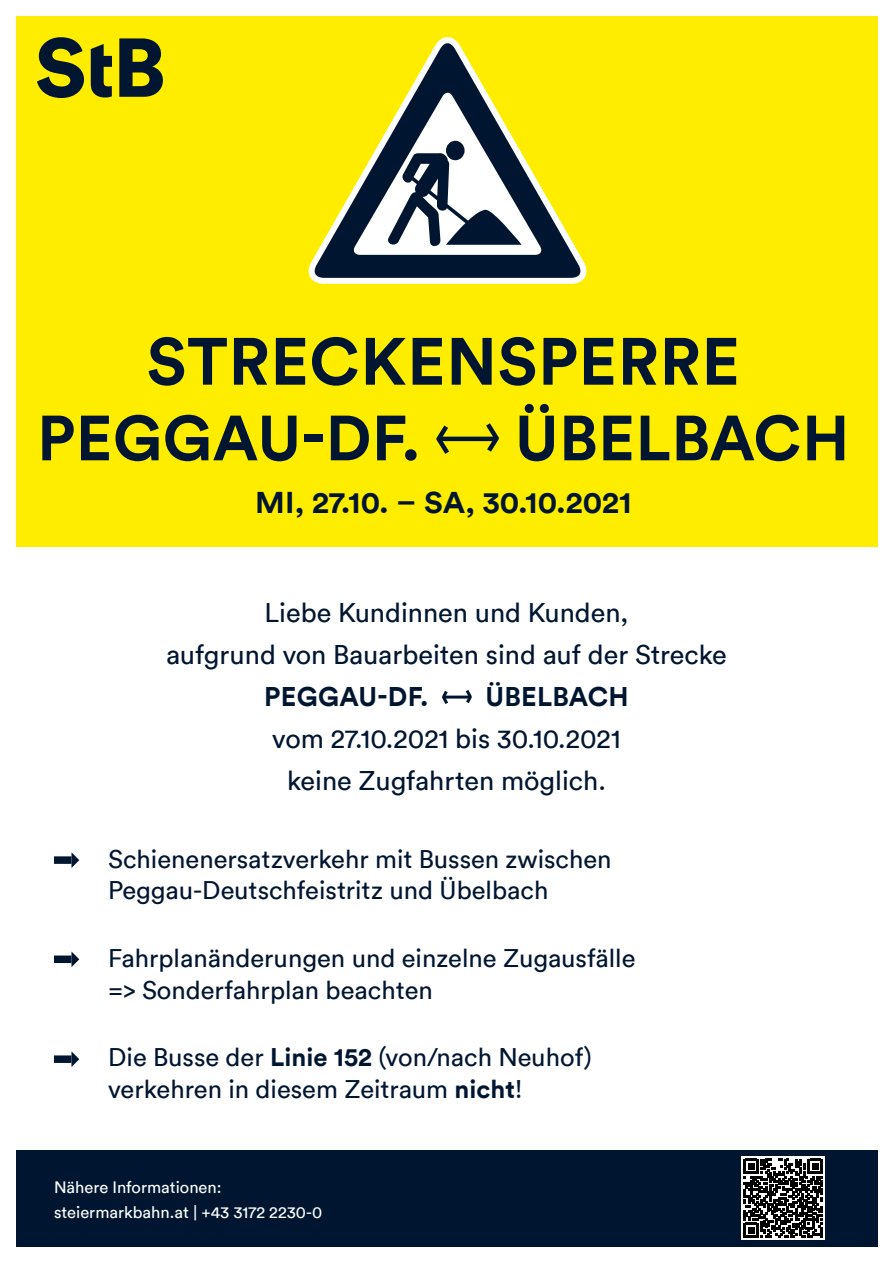
<style>
.page{position:relative;width:893px;height:1263px;background:#fff}
.page>*{position:absolute;margin:0;border:0;box-sizing:border-box;transform-origin:0 0}
.t1{font:700 66px "Circular";letter-spacing:.01em;color:#001630}
.t2{font:700 63px "Circular";letter-spacing:.01em;color:#001630}
.t3{font:700 30px "Circular";color:#001630;scale:1.04 1}
.t4{font:27px/42px "Circular";color:#001630;text-align:center}
.t5{font:700 27px "Circular";letter-spacing:.01em;color:#001630}
.t6{font:25.5px/31.5px "Circular";color:#001630}
.t7{font:16.5px/25.5px "Circular";color:#fff}
.s1{font-weight:700}
</style>
<div class="page">
<div style="left:16px;top:16px;width:861px;height:530px;background:#ffed00"></div>
<div style="left:16px;top:1150px;width:861px;height:97px;background:#001630"></div>
<svg style="left:742px;top:1157px;width:83px;height:83px"></svg>
<svg style="left:744px;top:1159px;width:79px;height:79px;background:#515151"></svg>
<hr style="left:440px;top:437px;width:55px;height:4px;background:#001630">
<svg style="left:482px;top:423px;width:17px;height:29px"></svg>
<svg style="left:436px;top:425px;width:17px;height:29px"></svg>
<svg style="left:308px;top:38px;width:279px;height:246px"></svg>
<svg style="left:352px;top:92px;width:191px;height:163px"></svg>
<svg style="left:37px;top:37px;width:126px;height:61px"></svg>
<hr style="left:444px;top:696px;width:26px;height:3px;background:#001630">
<svg style="left:463px;top:690px;width:9px;height:13px"></svg>
<svg style="left:442px;top:690px;width:9px;height:14px"></svg>
<div style="left:54px;top:856px;width:17px;height:8px;background:#001630"></div>
<svg style="left:71px;top:852px;width:8px;height:16px"></svg>
<div style="left:54px;top:955px;width:17px;height:8px;background:#001630"></div>
<svg style="left:71px;top:951px;width:8px;height:16px"></svg>
<div style="left:54px;top:1055px;width:17px;height:8px;background:#001630"></div>
<svg style="left:71px;top:1051px;width:8px;height:16px"></svg>
<h1 class="t1" style="left:147px;top:316px;width:595px">STRECKENSPERRE</h1>
<h2 class="t2" style="left:37px;top:395px;width:385px">PEGGAU-DF.</h2>
<h2 class="t2" style="left:515px;top:395px;width:336px">ÜBELBACH</h2>
<p class="t3" style="left:255px;top:482px;width:363px">MI, 27.10. – SA, 30.10.2021</p>
<p class="t4" style="left:166px;top:590px;width:562px">Liebe Kundinnen und Kunden,<br>aufgrund von Bauarbeiten sind auf der Strecke</p>
<p class="t5" style="left:264px;top:678px;width:166px">PEGGAU-DF.</p>
<p class="t5" style="left:485px;top:678px;width:145px">ÜBELBACH</p>
<p class="t4" style="left:272px;top:716px;width:350px">vom 27.10.2021 bis 30.10.2021 keine Zugfahrten möglich.</p>
<p class="t6" style="left:108px;top:842px;width:505px">Schienenersatzverkehr mit Bussen zwischen<br>Peggau-Deutschfeistritz und Übelbach</p>
<p class="t6" style="left:108px;top:941px;width:529px">Fahrplanänderungen und einzelne Zugausfälle =&gt; Sonderfahrplan beachten</p>
<p class="t6" style="left:108px;top:1040px;width:485px">Die Busse der <span class="s1">Linie 152</span> (von/nach Neuhof) verkehren in diesem Zeitraum <span class="s1">nicht</span>!</p>
<p class="t7" style="left:54px;top:1173px;width:270px">Nähere Informationen: steiermarkbahn.at | +43 3172 2230-0</p>
</div>
